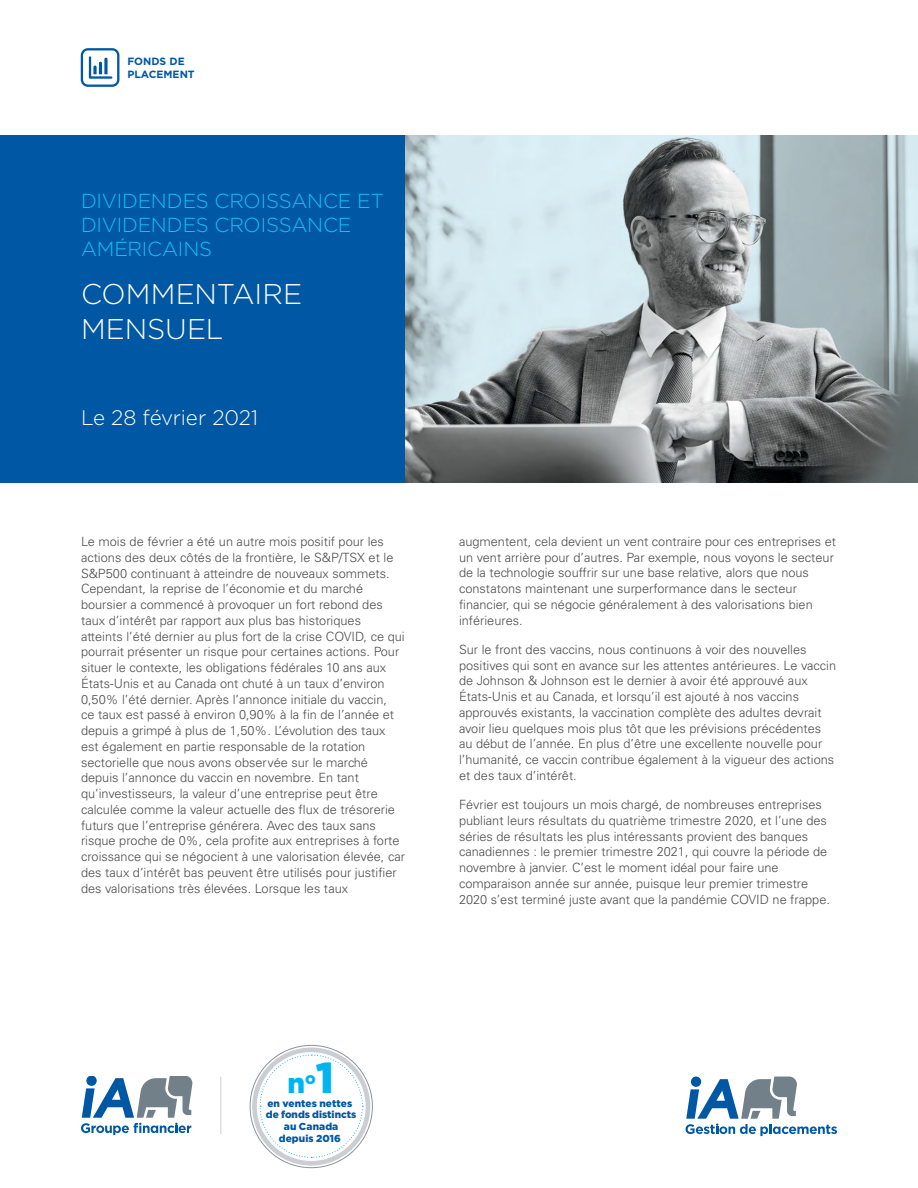
<style>
.page{position:relative;width:918px;height:1188px;background:#fff}
.page>*{position:absolute;margin:0;border:0;box-sizing:border-box;transform-origin:0 0}
.t1{font:900 43.35px "Gotham";color:#00b5ef}
.t2{font:300 28.5px/34.5px "Gotham";color:#fff}
.t3{font:900 27.9px "Gotham";color:#00b5ef}
.Date{font:300 21px "Gotham";letter-spacing:-.01em;color:#fff}
.t4{font:300 20.25px/24px "Gotham";letter-spacing:-.005em;color:#15c1f2}
.t5{font:300 12.75px/15.8px "Univers";color:#4d4d4f}
.t6{font:700 10.5px/12.6px "Gotham";color:#0058a4}
.t7{font:900 10.2px/11.6px "Gotham";letter-spacing:.005em;color:#0058a4;text-align:center}
</style>
<div class="page">
<img style="left:405px;top:135px;width:513px;height:347px">
<svg style="left:81px;top:48px;width:38px;height:39px"></svg>
<div style="left:0;top:135px;width:405px;height:347px;background:#0058a4"></div>
<svg style="left:81px;top:1077px;width:111px;height:58px"></svg>
<svg style="left:686px;top:1077px;width:151px;height:59px"></svg>
<div style="left:252px;top:1048px;width:118px;height:118px;border:5px solid #cacdd1;border-radius:50%"></div>
<svg style="left:259px;top:1054px;width:104px;height:104px"></svg>
<hr style="left:220px;top:1077px;width:1px;height:57px;background:#caced3">
<p class="t6" style="left:127px;top:55px;width:69px">FONDS DE<br>PLACEMENT</p>
<h1 class="t4" style="left:81px;top:189px;width:304px">DIVIDENDES CROISSANCE ET<br>DIVIDENDES CROISSANCE<br>AMÉRICAINS</h1>
<h2 class="t2" style="left:81px;top:276px;width:223px">COMMENTAIRE<br>MENSUEL</h2>
<p class="Date" style="left:81px;top:404px;width:179px">Le 28 février 2021</p>
<p class="t5" style="left:81px;top:534px;width:326px">Le mois de février a été un autre mois positif pour les actions des deux côtés de la frontière, le S&amp;P/TSX et le S&amp;P500 continuant à atteindre de nouveaux sommets.<br>Cependant, la reprise de l’économie et du marché boursier a commencé à provoquer un fort rebond des taux d’intérêt par rapport aux plus bas historiques atteints l’été dernier au plus fort de la crise COVID, ce qui pourrait présenter un risque pour certaines actions. Pour situer le contexte, les obligations fédérales 10 ans aux États-Unis et au Canada ont chuté à un taux d’environ 0,50% l’été dernier. Après l’annonce initiale du vaccin,<br>ce taux est passé à environ 0,90% à la fin de l’année et depuis a grimpé à plus de 1,50%. L’évolution des taux est également en partie responsable de la rotation sectorielle que nous avons observée sur le marché depuis l’annonce du vaccin en novembre. En tant qu’investisseurs, la valeur d’une entreprise peut être calculée comme la valeur actuelle des flux de trésorerie futurs que l’entreprise générera. Avec des taux sans risque proche de 0%, cela profite aux entreprises à forte croissance qui se négocient à une valorisation élevée, car des taux d’intérêt bas peuvent être utilisés pour justifier des valorisations très élevées. Lorsque les taux</p>
<p class="t5" style="left:459px;top:533px;width:379px">augmentent, cela devient un vent contraire pour ces entreprises et un vent arrière pour d’autres. Par exemple, nous voyons le secteur de la technologie souffrir sur une base relative, alors que nous constatons maintenant une surperformance dans le secteur financier, qui se négocie généralement à des valorisations bien inférieures.</p>
<p class="t5" style="left:459px;top:641px;width:379px">Sur le front des vaccins, nous continuons à voir des nouvelles positives qui sont en avance sur les attentes antérieures. Le vaccin de Johnson &amp; Johnson est le dernier à avoir été approuvé aux États-Unis et au Canada, et lorsqu’il est ajouté à nos vaccins approuvés existants, la vaccination complète des adultes devrait avoir lieu quelques mois plus tôt que les prévisions précédentes au début de l’année. En plus d’être une excellente nouvelle pour l’humanité, ce vaccin contribue également à la vigueur des actions et des taux d’intérêt.</p>
<p class="t5" style="left:459px;top:797px;width:373px">Février est toujours un mois chargé, de nombreuses entreprises publiant leurs résultats du quatrième trimestre 2020, et l’une des séries de résultats les plus intéressants provient des banques canadiennes : le premier trimestre 2021, qui couvre la période de novembre à janvier. C’est le moment idéal pour faire une comparaison année sur année, puisque leur premier trimestre 2020 s’est terminé juste avant que la pandémie COVID ne frappe.</p>
<p class="t1" style="left:316px;top:1048px;width:20px">1</p>
<p class="t7" style="left:266px;top:1097px;width:92px">en ventes nettes de fonds distincts au Canada depuis 2016</p>
<p class="t3" style="left:287px;top:1064px;width:30px">n<sup>o</sup></p>
</div>
